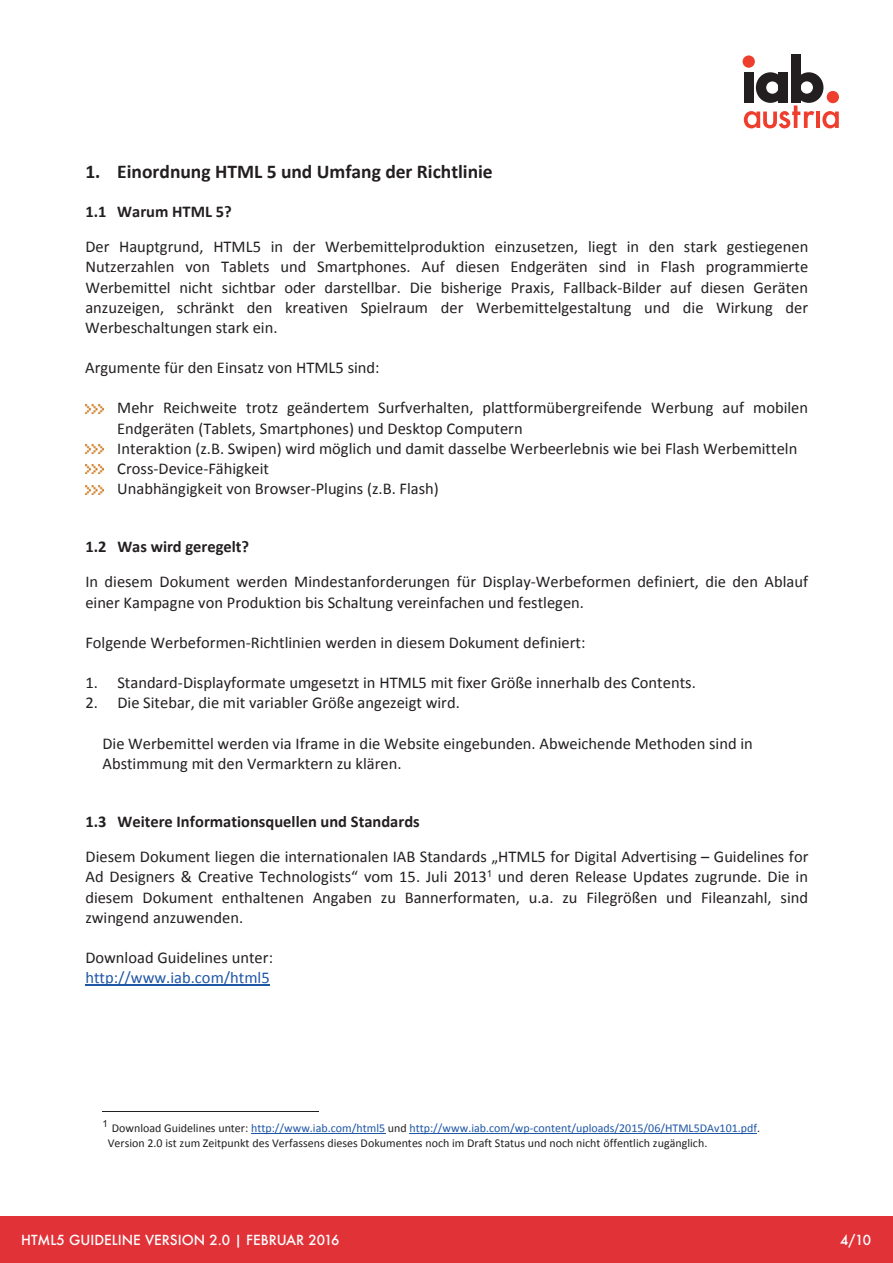
<style>
.page{position:relative;width:893px;height:1263px;background:#fff}
.page>*{position:absolute;margin:0;border:0;box-sizing:border-box;transform-origin:0 0}
.t1{font:700 19.5px "Calibri";color:#231f20}
.t2{font:16.5px/20.1px "Calibri";color:#231f20}
.t3{font:700 16.5px "Calibri";color:#231f20}
.t4{font:16.5px "Calibri";color:#1e56a6}
.t5{font:500 13.5px "Futura";color:#fff}
.t6{font:12px/14.7px "Calibri";color:#231f20}
.s1{color:#1e56a6}
</style>
<div class="page">
<div style="left:0;top:1216px;width:893px;height:47px;background:#e13238"></div>
<div style="left:791px;top:55px;width:10px;height:48px;background:#231f20"></div>
<div style="left:743px;top:55px;width:12px;height:13px;background:#ee3e2e;border-radius:50%"></div>
<svg style="left:744px;top:72px;width:95px;height:56px"></svg>
<img style="left:85px;top:404px;width:18px;height:9px">
<img style="left:85px;top:445px;width:18px;height:9px">
<img style="left:85px;top:465px;width:18px;height:9px">
<img style="left:85px;top:485px;width:18px;height:9px">
<hr style="left:85px;top:985px;width:185px;height:1px;background:#1e56a6">
<hr style="left:102px;top:1111px;width:216px;height:1px;background:#231f20">
<hr style="left:251px;top:1133px;width:134px;height:1px;background:#1e56a6">
<hr style="left:409px;top:1133px;width:348px;height:1px;background:#1e56a6">
<p class="t1" style="left:85px;top:158px;width:409px">1. Einordnung HTML 5 und Umfang der Richtlinie</p>
<p class="t3" style="left:85px;top:200px;width:148px">1.1 Warum HTML 5?</p>
<p class="t2" style="left:85px;top:236px;width:724px;text-align:justify">Der Hauptgrund, HTML5 in der Werbemittelproduktion einzusetzen, liegt in den stark gestiegenen Nutzerzahlen von Tablets und Smartphones. Auf diesen Endgeräten sind in Flash programmierte Werbemittel nicht sichtbar oder darstellbar. Die bisherige Praxis, Fallback‐Bilder auf diesen Geräten anzuzeigen, schränkt den kreativen Spielraum der Werbemittelgestaltung und die Wirkung der Werbeschaltungen stark ein.</p>
<p class="t2" style="left:85px;top:357px;width:296px">Argumente für den Einsatz von HTML5 sind:</p>
<p class="t2" style="left:117px;top:397px;width:692px">Mehr Reichweite trotz geändertem Surfverhalten, plattformübergreifende Werbung auf mobilen Endgeräten (Tablets, Smartphones) und Desktop Computern<br>Interaktion (z.B. Swipen) wird möglich und damit dasselbe Werbeerlebnis wie bei Flash Werbemitteln Cross‐Device‐Fähigkeit<br>Unabhängigkeit von Browser‐Plugins (z.B. Flash)</p>
<p class="t3" style="left:85px;top:535px;width:165px">1.2 Was wird geregelt?</p>
<p class="t2" style="left:85px;top:571px;width:724px">In diesem Dokument werden Mindestanforderungen für Display‐Werbeformen definiert, die den Ablauf einer Kampagne von Produktion bis Schaltung vereinfachen und festlegen.</p>
<p class="t2" style="left:85px;top:632px;width:501px">Folgende Werbeformen‐Richtlinien werden in diesem Dokument definiert:</p>
<p class="t2" style="left:85px;top:672px;width:612px">1. Standard‐Displayformate umgesetzt in HTML5 mit fixer Größe innerhalb des Contents.</p>
<p class="t2" style="left:85px;top:692px;width:376px">2. Die Sitebar, die mit variabler Größe angezeigt wird.</p>
<p class="t2" style="left:102px;top:733px;width:652px">Die Werbemittel werden via Iframe in die Website eingebunden. Abweichende Methoden sind in<br>Abstimmung mit den Vermarktern zu klären.</p>
<p class="t3" style="left:85px;top:810px;width:336px">1.3 Weitere Informationsquellen und Standards</p>
<p class="t2" style="left:85px;top:846px;width:725px;text-align:justify">Diesem Dokument liegen die internationalen IAB Standards „HTML5 for Digital Advertising – Guidelines for Ad Designers &amp; Creative Technologists“ vom 15. Juli 2013<sup>1</sup> und deren Release Updates zugrunde. Die in diesem Dokument enthaltenen Angaben zu Bannerformaten, u.a. zu Filegrößen und Fileanzahl, sind zwingend anzuwenden.</p>
<p class="t2" style="left:85px;top:947px;width:189px">Download Guidelines unter:</p>
<p class="t4" style="left:85px;top:966px;width:186px">http://www.iab.com/html5</p>
<p class="t6" style="left:108px;top:1120px;width:654px;text-indent:-5px"><sup>1</sup> Download Guidelines unter: <span class="s1">http://www.iab.com/html5</span> und <span class="s1">http://www.iab.com/wp‐content/uploads/2015/06/HTML5DAv101.pdf</span>.<br>Version 2.0 ist zum Zeitpunkt des Verfassens dieses Dokumentes noch im Draft Status und noch nicht öffentlich zugänglich.</p>
<p class="t5" style="left:21px;top:1231px;width:320px">HTML5 GUIDELINE VERSION 2.0 | FEBRUAR 2016</p>
<p class="t5" style="left:840px;top:1231px;width:33px">4/10</p>
</div>
